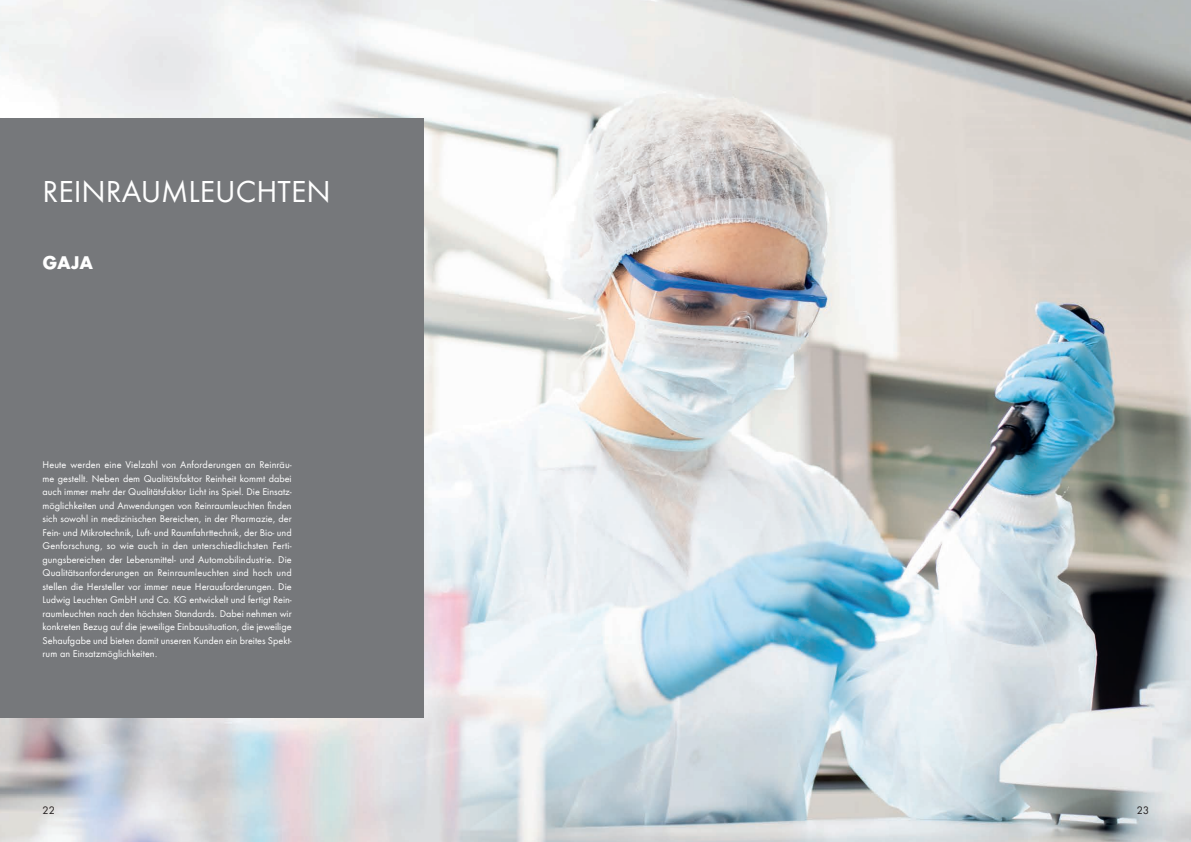
<style>
.page{position:relative;width:1191px;height:842px;background:#fff}
.page>*{position:absolute;margin:0;border:0;box-sizing:border-box;transform-origin:0 0}
.t1{font:28px "Futura ND Book";color:#fff}
.t2{font:700 17px "Futura ND";color:#fff}
.t3{font:10px "Futura ND Book";color:#231f20}
.t4{font:9px/13.5px "Futura ND Book";color:#fff;text-align:justify}
</style>
<div class="page">
<img style="left:0;top:0;width:1191px;height:842px">
<div style="left:0;top:119px;width:423px;height:599px;background:#76787b"></div>
<h1 class="t1" style="left:43px;top:173px;width:290px">REINRAUMLEUCHTEN</h1>
<h2 class="t2" style="left:43px;top:252px;width:52px">GAJA</h2>
<p class="t4" style="left:43px;top:458px;width:251px">Heute werden eine Vielzahl von Anforderungen an Reinräu&shy;me gestellt. Neben dem Qualitätsfaktor Reinheit kommt dabei auch immer mehr der Qualitätsfaktor Licht ins Spiel. Die Einsatz&shy;möglichkeiten und Anwendungen von Reinraumleuchten finden sich sowohl in medizinischen Bereichen, in der Pharmazie, der Fein- und Mikrotechnik, Luft- und Raumfahrttechnik, der Bio- und Genforschung, so wie auch in den unterschiedlichsten Ferti&shy;gungsbereichen der Lebensmittel- und Automobilindustrie. Die Qualitätsanforderungen an Reinraumleuchten sind hoch und stellen die Hersteller vor immer neue Herausforderungen. Die Ludwig Leuchten GmbH und Co. KG entwickelt und fertigt Rein&shy;raumleuchten nach den höchsten Standards. Dabei nehmen wir konkreten Bezug auf die jeweilige Einbausituation, die jeweilige Sehaufgabe und bieten damit unseren Kunden ein breites Spekt&shy;rum an Einsatzmöglichkeiten.</p>
<p class="t3" style="left:43px;top:804px;width:14px">22</p>
<p class="t3" style="left:1136px;top:803px;width:14px">23</p>
</div>
